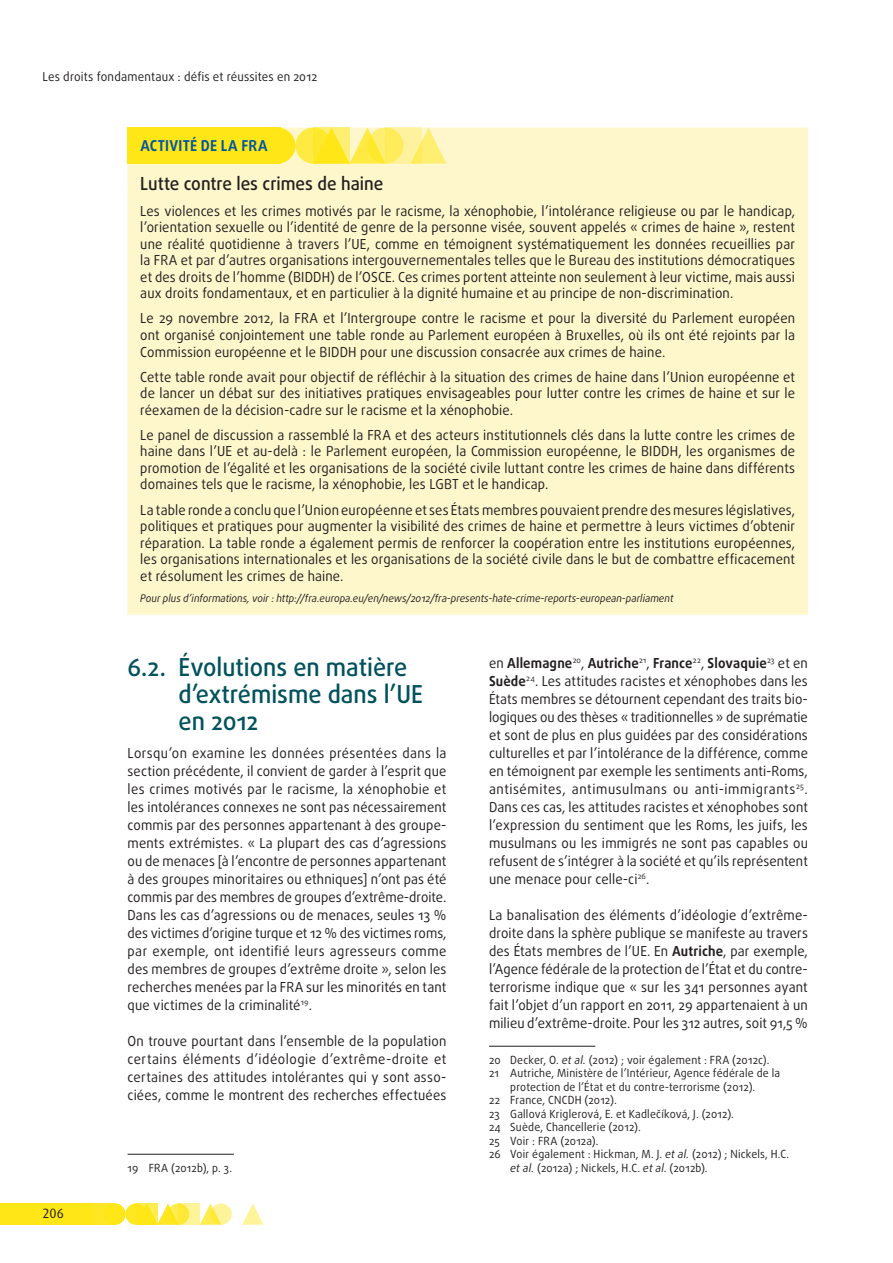
<style>
.page{position:relative;width:893px;height:1263px;background:#fff}
.page>*{position:absolute;margin:0;border:0;box-sizing:border-box;transform-origin:0 0}
.t1{font:500 24.75px/27px "Daxline Pro";color:#00525d;scale:.95 1}
.t2{font:500 18px "Daxline Pro";color:#231f20;scale:.95 1}
.t3{font:700 15px "Daxline Pro";letter-spacing:.02em;color:#0155a5;scale:.95 1}
.t4{font:13.8px/18px "Daxline Pro";letter-spacing:.01em;color:#231f20;text-align:justify;scale:.95 1}
.t5{font:13.5px "Dax";color:#231f20}
.t6{font:12.3px "Daxline Pro";letter-spacing:.015em;color:#231f20;scale:.95 1}
.t7{font:11.25px "Daxline Pro";letter-spacing:.02em;color:#231f20;scale:.95 1}
.t8{font:italic 10.5px "Daxline Pro";color:#231f20;scale:.95 1}
.s1{font-weight:700}
.s2{font-style:italic}
</style>
<div class="page">
<div style="left:0;top:1203px;width:94px;height:22px;background:#ffe616"></div>
<svg style="left:125px;top:1203px;width:22px;height:22px"></svg>
<div style="left:94px;top:1203px;width:21px;height:22px;background:#ffe724"></div>
<svg style="left:200px;top:1203px;width:18px;height:22px"></svg>
<svg style="left:242px;top:1203px;width:21px;height:22px"></svg>
<div style="left:104px;top:1203px;width:21px;height:22px;background:#ffe616;border-radius:50%"></div>
<svg style="left:157px;top:1203px;width:18px;height:22px"></svg>
<svg style="left:168px;top:1203px;width:21px;height:22px"></svg>
<svg style="left:210px;top:1203px;width:22px;height:22px"></svg>
<svg style="left:136px;top:1203px;width:21px;height:22px"></svg>
<svg style="left:179px;top:1203px;width:21px;height:22px"></svg>
<div style="left:128px;top:128px;width:680px;height:487px;background:#fef7cc"></div>
<div style="left:295px;top:128px;width:36px;height:36px;background:#feea43;border-radius:50%"></div>
<svg style="left:422px;top:128px;width:24px;height:36px"></svg>
<div style="left:259px;top:128px;width:36px;height:36px;background:#ffe616;border-radius:50%"></div>
<svg style="left:349px;top:128px;width:32px;height:36px"></svg>
<svg style="left:367px;top:128px;width:36px;height:36px"></svg>
<svg style="left:313px;top:128px;width:36px;height:36px"></svg>
<svg style="left:386px;top:128px;width:36px;height:36px"></svg>
<div style="left:128px;top:128px;width:153px;height:36px;background:#ffe616"></div>
<hr style="left:128px;top:1154px;width:106px;height:1px;background:#231f20">
<hr style="left:489px;top:1046px;width:106px;height:1px;background:#231f20">
<p class="t6" style="left:43px;top:68px;width:291px">Les droits fondamentaux : défis et réussites en 2012</p>
<p class="t3" style="left:140px;top:136px;width:135px">ACTIVITÉ DE LA FRA</p>
<h2 class="t2" style="left:140px;top:172px;width:257px">Lutte contre les crimes de haine</h2>
<p class="t4" style="left:140px;top:202px;width:691px;line-height:16.5px">Les violences et les crimes motivés par le racisme, la xénophobie, l’intolérance religieuse ou par le handicap, l’orientation sexuelle ou l’identité de genre de la personne visée, souvent appelés « crimes de haine », restent une réalité quotidienne à travers l’UE, comme en témoignent systématiquement les données recueillies par la FRA et par d’autres organisations intergouvernementales telles que le Bureau des institutions démocratiques et des droits de l’homme (BIDDH) de l’OSCE. Ces crimes portent atteinte non seulement à leur victime, mais aussi aux droits fondamentaux, et en particulier à la dignité humaine et au principe de non-discrimination.</p>
<p class="t4" style="left:140px;top:310px;width:691px;line-height:16.5px">Le 29 novembre 2012, la FRA et l’Intergroupe contre le racisme et pour la diversité du Parlement européen ont organisé conjointement une table ronde au Parlement européen à Bruxelles, où ils ont été rejoints par la Commission européenne et le BIDDH pour une discussion consacrée aux crimes de haine.</p>
<p class="t4" style="left:140px;top:368px;width:691px;line-height:16.5px">Cette table ronde avait pour objectif de réfléchir à la situation des crimes de haine dans l’Union européenne et de lancer un débat sur des initiatives pratiques envisageables pour lutter contre les crimes de haine et sur le réexamen de la décision-cadre sur le racisme et la xénophobie.</p>
<p class="t4" style="left:140px;top:427px;width:691px;line-height:16.5px">Le panel de discussion a rassemblé la FRA et des acteurs institutionnels clés dans la lutte contre les crimes de haine dans l’UE et au-delà : le Parlement européen, la Commission européenne, le BIDDH, les organismes de promotion de l’égalité et les organisations de la société civile luttant contre les crimes de haine dans différents domaines tels que le racisme, la xénophobie, les LGBT et le handicap.</p>
<p class="t4" style="left:140px;top:501px;width:691px;line-height:16.5px">La table ronde a conclu que l’Union européenne et ses États membres pouvaient prendre des mesures législatives, politiques et pratiques pour augmenter la visibilité des crimes de haine et permettre à leurs victimes d’obtenir réparation. La table ronde a également permis de renforcer la coopération entre les institutions européennes, les organisations internationales et les organisations de la société civile dans le but de combattre efficacement et résolument les crimes de haine.</p>
<p class="t8" style="left:140px;top:591px;width:563px">Pour plus d’informations, voir : http://fra.europa.eu/en/news/2012/fra-presents-hate-crime-reports-european-parliament</p>
<p class="t5" style="left:43px;top:1206px;width:23px">206</p>
<h1 class="t1" style="left:179px;top:653px;width:259px;text-indent:-51px">6.2. Évolutions en matière d’extrémisme dans l’UE en 2012</h1>
<p class="t4" style="left:128px;top:744px;width:337px">Lorsqu’on examine les données présentées dans la section précédente, il convient de garder à l’esprit que les crimes motivés par le racisme, la xénophobie et les intolérances connexes ne sont pas nécessairement commis par des personnes appartenant à des groupe&shy;ments extrémistes. « La plupart des cas d’agressions ou de menaces [à l’encontre de personnes appartenant à des groupes minoritaires ou ethniques] n’ont pas été commis par des membres de groupes d’extrême-droite.<br>Dans les cas d’agressions ou de menaces, seules 13 % des victimes d’origine turque et 12 % des victimes roms, par exemple, ont identifié leurs agresseurs comme des membres de groupes d’extrême droite », selon les recherches menées par la FRA sur les minorités en tant que victimes de la criminalité<sup>19</sup>.</p>
<p class="t4" style="left:128px;top:1032px;width:337px">On trouve pourtant dans l’ensemble de la population certains éléments d’idéologie d’extrême-droite et certaines des attitudes intolérantes qui y sont asso&shy;ciées, comme le montrent des recherches effectuées</p>
<p class="t7" style="left:128px;top:1160px;width:112px">19 FRA (2012b), p. 3.</p>
<p class="t4" style="left:489px;top:654px;width:337px">en <span class="s1">Allemagne</span><sup>20</sup>, <span class="s1">Autriche</span><sup>21</sup>, <span class="s1">France</span><sup>22</sup>, <span class="s1">Slovaquie</span><sup>23</sup> et en <span class="s1">Suède</span><sup>24</sup>. Les attitudes racistes et xénophobes dans les États membres se détournent cependant des traits bio&shy;logiques ou des thèses « traditionnelles » de suprématie et sont de plus en plus guidées par des considérations culturelles et par l’intolérance de la différence, comme en témoignent par exemple les sentiments anti-Roms, antisémites, antimusulmans ou anti-immigrants<sup>25</sup>.<br>Dans ces cas, les attitudes racistes et xénophobes sont l’expression du sentiment que les Roms, les juifs, les musulmans ou les immigrés ne sont pas capables ou refusent de s’intégrer à la société et qu’ils représentent une menace pour celle-ci<sup>26</sup>.</p>
<p class="t4" style="left:489px;top:906px;width:337px">La banalisation des éléments d’idéologie d’extrême&shy;droite dans la sphère publique se manifeste au travers des États membres de l’UE. En <span class="s1">Autriche</span>, par exemple, l’Agence fédérale de la protection de l’État et du contre&shy;terrorisme indique que « sur les 341 personnes ayant fait l’objet d’un rapport en 2011, 29 appartenaient à un milieu d’extrême-droite. Pour les 312 autres, soit 91,5 %</p>
<p class="t7" style="left:489px;top:1052px;width:297px">20 Decker, O. <span class="s2">et al.</span> (2012) ; voir également : FRA (2012c).</p>
<p class="t7" style="left:489px;top:1066px;width:308px">21 Autriche, Ministère de l’Intérieur, Agence fédérale de la</p>
<p class="t7" style="left:510px;top:1079px;width:259px">protection de l’État et du contre-terrorisme (2012).</p>
<p class="t7" style="left:489px;top:1093px;width:136px">22 France, CNCDH (2012).</p>
<p class="t7" style="left:489px;top:1106px;width:259px">23 Gallová Kriglerová, E. et Kadlečíková, J. (2012).</p>
<p class="t7" style="left:489px;top:1120px;width:161px">24 Suède, Chancellerie (2012).</p>
<p class="t7" style="left:489px;top:1133px;width:117px">25 Voir : FRA (2012a).</p>
<p class="t7" style="left:489px;top:1147px;width:318px">26 Voir également : Hickman, M. J. <span class="s2">et al.</span> (2012) ; Nickels, H.C.</p>
<p class="t7" style="left:510px;top:1160px;width:209px"><span class="s2">et al.</span> (2012a) ; Nickels, H.C. <span class="s2">et al</span>. (2012b).</p>
</div>
